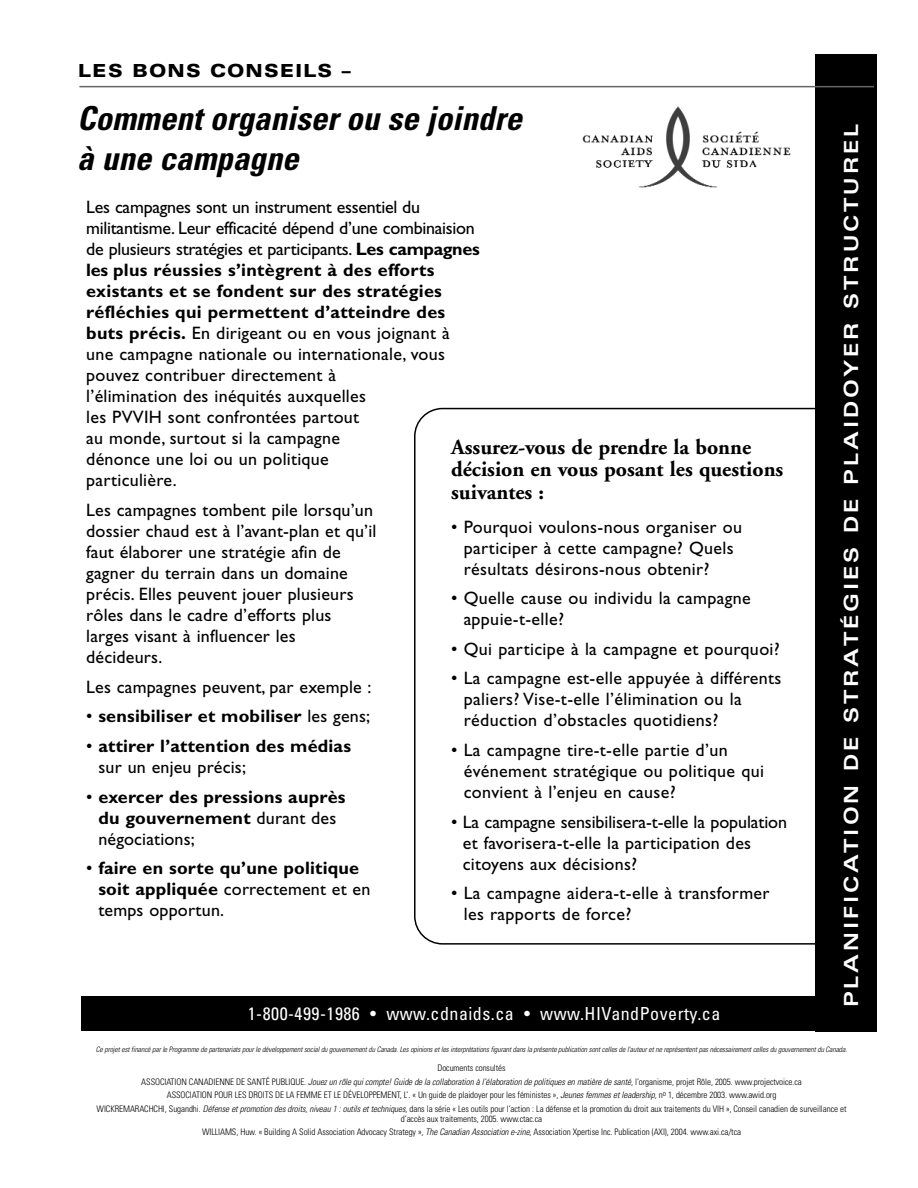
<style>
.page{position:relative;width:918px;height:1188px;background:#fff}
.page>*{position:absolute;margin:0;border:0;box-sizing:border-box;transform-origin:0 0}
.t1{font:italic 700 condensed 33px/39.6px "Univers";color:#000}
.t2{font:700 21.75px/22.5px "Adobe Garamond";color:#000}
.t3{font:700 expanded 19.5px "Univers";letter-spacing:.15em;color:#fff}
.t4{font:18px/21px "Gill Sans";letter-spacing:.015em;color:#000}
.t5{font:700 18px/21px "Gill Sans";letter-spacing:.01em;color:#000}
.t6{font:condensed 18px "Univers";letter-spacing:.025em;color:#fff}
.t7{font:900 expanded 18px "Univers";letter-spacing:.06em;color:#000}
.t8{font:300 condensed 9px/13.4px "Univers";letter-spacing:-.01em;color:#000;text-align:center}
.t9{font:italic 300 condensed 7.5px "Univers";letter-spacing:-.015em;color:#000}
.s1{font-weight:700}
.s2{font-weight:400}
.s3{font-style:italic}
</style>
<div class="page">
<img style="left:582px;top:106px;width:209px;height:82px">
<svg style="left:414px;top:408px;width:401px;height:537px"></svg>
<div style="left:81px;top:996px;width:796px;height:35px;background:#000"></div>
<div style="left:815px;top:54px;width:61px;height:977px;background:#000"></div>
<hr style="left:79px;top:86px;width:795px;height:1px;background:#666">
<p class="t7" style="left:78px;top:64px;width:274px">LES BONS CONSEILS –</p>
<h1 class="t1" style="left:77px;top:102px;width:446px">Comment organiser ou se joindre à une campagne</h1>
<p class="t4" style="left:86px;top:199px;width:395px">Les campagnes sont un instrument essentiel du militantisme. Leur efficacité dépend d’une combinaision de plusieurs stratégies et participants. <span class="s1">Les campagnes les plus réussies s’intègrent à des efforts existants et se fondent sur des stratégies réfléchies qui permettent d’atteindre des buts précis.</span> En dirigeant ou en vous joignant à une campagne nationale ou internationale, vous pouvez contribuer directement à<br>l’élimination des inéquités auxquelles<br>les PVVIH sont confrontées partout<br>au monde, surtout si la campagne<br>dénonce une loi ou un politique<br>particulière.</p>
<p class="t4" style="left:86px;top:501px;width:292px">Les campagnes tombent pile lorsqu’un dossier chaud est à l’avant-plan et qu’il faut élaborer une stratégie afin de gagner du terrain dans un domaine précis. Elles peuvent jouer plusieurs rôles dans le cadre d’efforts plus larges visant à influencer les<br>décideurs.</p>
<p class="t4" style="left:86px;top:678px;width:287px">Les campagnes peuvent, par exemple :</p>
<p class="t5" style="left:86px;top:708px;width:285px"><span class="s2">•</span> sensibiliser et mobiliser <span class="s2">les gens;</span></p>
<p class="t5" style="left:98px;top:737px;width:254px;text-indent:-12px"><span class="s2">•</span> attirer l’attention des médias <span class="s2">sur un enjeu précis;</span></p>
<p class="t5" style="left:98px;top:788px;width:249px;text-indent:-12px"><span class="s2">•</span> exercer des pressions auprès du gouvernement <span class="s2">durant des négociations;</span></p>
<p class="t5" style="left:98px;top:860px;width:273px;text-indent:-12px"><span class="s2">•</span> faire en sorte qu’une politique soit appliquée <span class="s2">correctement et en temps opportun.</span></p>
<p class="t2" style="left:451px;top:437px;width:334px">Assurez-vous de prendre la bonne décision en vous posant les questions suivantes :</p>
<p class="t4" style="left:464px;top:518px;width:280px;text-indent:-13px">• Pourquoi voulons-nous organiser ou participer à cette campagne? Quels résultats désirons-nous obtenir?</p>
<p class="t4" style="left:464px;top:590px;width:289px;text-indent:-13px">• Quelle cause ou individu la campagne appuie-t-elle?</p>
<p class="t4" style="left:451px;top:640px;width:330px">• Qui participe à la campagne et pourquoi?</p>
<p class="t4" style="left:464px;top:670px;width:319px;text-indent:-13px">• La campagne est-elle appuyée à différents paliers? Vise-t-elle l’élimination ou la réduction d’obstacles quotidiens?</p>
<p class="t4" style="left:464px;top:742px;width:302px;text-indent:-13px">• La campagne tire-t-elle partie d’un événement stratégique ou politique qui convient à l’enjeu en cause?</p>
<p class="t4" style="left:463px;top:813px;width:326px;text-indent:-12px">• La campagne sensibilisera-t-elle la population et favorisera-t-elle la participation des citoyens aux décisions?</p>
<p class="t4" style="left:464px;top:885px;width:308px;text-indent:-13px">• La campagne aidera-t-elle à transformer les rapports de force?</p>
<p class="t6" style="left:248px;top:1007px;width:474px">1-800-499-1986 • www.cdnaids.ca • www.HIVandPoverty.ca</p>
<p class="t3" style="left:844px;top:1007px;width:885px;rotate:-90deg">PLANIFICATION DE STRATÉGIES DE PLAIDOYER STRUCTUREL</p>
<p class="t9" style="left:96px;top:1047px;width:753px">Ce projet est financé par le Programme de partenariats pour le développement social du gouvernement du Canada. Les opinions et les interprétations figurant dans la présente publication sont celles de l'auteur et ne représentent pas nécessairement celles du gouvernement du Canada.</p>
<p class="t8" style="left:97px;top:1062px;width:751px">Documents consultés<br>ASSOCIATION CANADIENNE DE SANTÉ PUBLIQUE. <span class="s3">Jouez un rôle qui compte! Guide de la collaboration à l’élaboration de politiques en matière de santé</span>, l’organisme, projet Rôle, 2005. www.projectvoice.ca<br>ASSOCIATION POUR LES DROITS DE LA FEMME ET LE DÉVELOPPEMENT, L’. « Un guide de plaidoyer pour les féministes », <span class="s3">Jeunes femmes et leadership,</span> n<sup>o</sup> 1, décembre 2003. www.awid.org<br>WICKREMARACHCHI, Sugandhi. <span class="s3">Défense et promotion des droits, niveau 1 : outils et techniques,</span> dans la série « Les outils pour l’action : La défense et la promotion du droit aux traitements du VIH », Conseil canadien de surveillance et</p>
<p class="t8" style="left:202px;top:1113px;width:541px">d’accès aux traitements, 2005. www.ctac.ca<br>WILLIAMS, Huw. « Building A Solid Association Advocacy Strategy », <span class="s3">The Canadian Association e-zine</span>, Association Xpertise Inc. Publication (AXI), 2004. www.axi.ca/tca</p>
</div>
